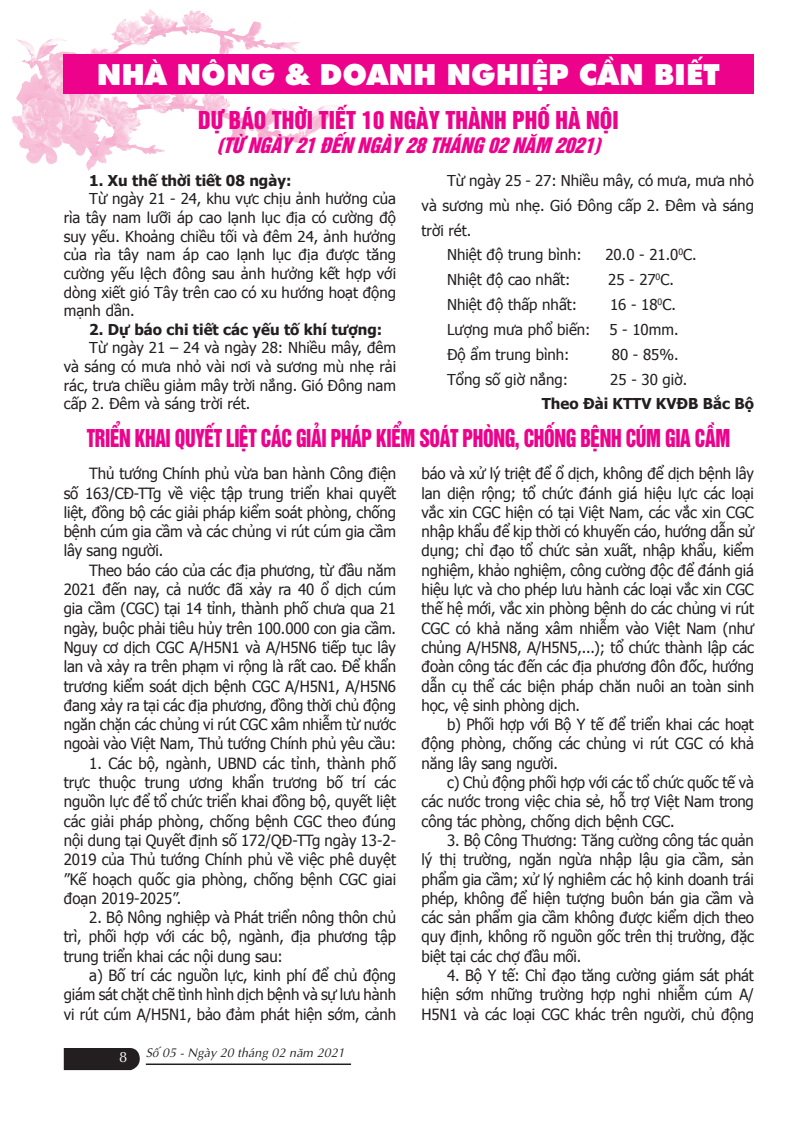
<style>
.page{position:relative;width:808px;height:1127px;background:#fff}
.page>*{position:absolute;margin:0;border:0;box-sizing:border-box;transform-origin:0 0}
.t1{font:29.25px "UTM Futura Extra";color:#fff}
.t2{font:22.5px "UTM Helvet Ins";letter-spacing:-.02em;color:#ed028c;scale:.85 1}
.t3{font:22.5px "UTM Helvet Ins";color:#ed028c}
.t4{font:italic 19.5px "UTM Helvet Ins";color:#ed028c}
.Normal__Web__Normal{font:15.45px/19.4px "Tahoma";letter-spacing:-.01em;color:#231f20;text-align:justify}
.Normal__Web__Normal-2{font:15px/18.6px "Tahoma";color:#231f20;text-align:justify}
.Normal__Web__Normal-3{font:700 15px "Tahoma";color:#231f20}
.t5{font:italic 12.75px "UTM Aptima";color:#231f20}
.s1{font-style:normal;font-size:15px;color:#fff}
</style>
<div class="page">
<div style="left:64px;top:1048px;width:76px;height:22px;background:#231f20"></div>
<hr style="left:146px;top:1063px;width:205px;height:2px;background:#231f20">
<img style="left:12px;top:9px;width:333px;height:162px">
<div style="left:63px;top:54px;width:690px;height:40px;background:#ed028c"></div>
<p class="t1" style="left:97px;top:54px;width:625px">NHÀ NÔNG &amp; DOANH NGHIỆP CẦN BIẾT</p>
<p class="t3" style="left:198px;top:102px;width:422px">DỰ BÁO THỜI TIẾT 10 NGÀY THÀNH PHỐ HÀ NỘI</p>
<p class="t4" style="left:216px;top:129px;width:393px">(TỪ NGÀY21ĐẾNNGÀY28THÁNG02NĂM 2021)</p>
<p class="Normal__Web__Normal-3" style="left:89px;top:170px;width:204px">1. Xu thế thời tiết 08 ngày:</p>
<p class="Normal__Web__Normal-2" style="left:64px;top:189px;width:334px;text-indent:26px">Từ ngày 21 - 24, khu vực chịu ảnh hưởng của rìa tây nam lưỡi áp cao lạnh lục địa có cường độ suy yếu. Khoảng chiều tối và đêm 24, ảnh hưởng của rìa tây nam áp cao lạnh lục địa được tăng cường yếu lệch đông sau ảnh hưởng kết hợp với dòng xiết gió Tây trên cao có xu hướng hoạt động mạnh dần.</p>
<p class="Normal__Web__Normal-3" style="left:89px;top:319px;width:294px">2. Dự báo chi tiết các yếu tố khí tượng:</p>
<p class="Normal__Web__Normal-2" style="left:64px;top:338px;width:334px;text-indent:26px">Từ ngày 21 – 24 và ngày 28: Nhiều mây, đêm và sáng có mưa nhỏ vài nơi và sương mù nhẹ rải rác, trưa chiều giảm mây trời nắng. Gió Đông nam cấp 2. Đêm và sáng trời rét.</p>
<p class="Normal__Web__Normal-2" style="left:422px;top:167px;width:334px;line-height:24.9px;text-indent:26px">Từ ngày 25 - 27: Nhiều mây, có mưa, mưa nhỏ và sương mù nhẹ. Gió Đông cấp 2. Đêm và sáng trời rét.</p>
<p class="Normal__Web__Normal-2" style="left:447px;top:245px;width:136px">Nhiệt độ trung bình:</p>
<p class="Normal__Web__Normal-2" style="left:605px;top:245px;width:93px">20.0 - 21.0<sup>0</sup>C.</p>
<p class="Normal__Web__Normal-2" style="left:447px;top:270px;width:125px">Nhiệt độ cao nhất:</p>
<p class="Normal__Web__Normal-2" style="left:608px;top:270px;width:67px">25 - 27<sup>0</sup>C.</p>
<p class="Normal__Web__Normal-2" style="left:447px;top:294px;width:132px">Nhiệt độ thấp nhất:</p>
<p class="Normal__Web__Normal-2" style="left:610px;top:294px;width:67px">16 - 18<sup>0</sup>C.</p>
<p class="Normal__Web__Normal-2" style="left:447px;top:319px;width:145px">Lượng mưa phổ biến:</p>
<p class="Normal__Web__Normal-2" style="left:609px;top:319px;width:71px">5 - 10mm.</p>
<p class="Normal__Web__Normal-2" style="left:447px;top:344px;width:124px">Độ ẩm trung bình:</p>
<p class="Normal__Web__Normal-2" style="left:612px;top:344px;width:68px">80 - 85%.</p>
<p class="Normal__Web__Normal-2" style="left:447px;top:369px;width:122px">Tổng số giờ nắng:</p>
<p class="Normal__Web__Normal-2" style="left:610px;top:369px;width:79px">25 - 30 giờ.</p>
<p class="Normal__Web__Normal-3" style="left:542px;top:393px;width:214px">Theo Đài KTTV KVĐB Bắc Bộ</p>
<p class="t2" style="left:87px;top:420px;width:759px">TRIỂN KHAI QUYẾT LIỆT CÁC GIẢI PHÁP KIỂM SOÁT PHÒNG, CHỐNG BỆNH CÚM GIA CẦM</p>
<p class="Normal__Web__Normal" style="left:64px;top:463px;width:334px;text-indent:26px">Thủ tướng Chính phủ vừa ban hành Công điện số 163/CĐ-TTg về việc tập trung triển khai quyết liệt, đồng bộ các giải pháp kiểm soát phòng, chống bệnh cúm gia cầm và các chủng vi rút cúm gia cầm lây sang người.</p>
<p class="Normal__Web__Normal" style="left:64px;top:560px;width:334px;text-indent:26px">Theo báo cáo của các địa phương, từ đầu năm 2021 đến nay, cả nước đã xảy ra 40 ổ dịch cúm gia cầm (CGC) tại 14 tỉnh, thành phố chưa qua 21 ngày, buộc phải tiêu hủy trên 100.000 con gia cầm.<br>Nguy cơ dịch CGC A/H5N1 và A/H5N6 tiếp tục lây lan và xảy ra trên phạm vi rộng là rất cao. Để khẩn trương kiểm soát dịch bệnh CGC A/H5N1, A/H5N6 đang xảy ra tại các địa phương, đồng thời chủ động ngăn chặn các chủng vi rút CGC xâm nhiễm từ nước ngoài vào Việt Nam, Thủ tướng Chính phủ yêu cầu:</p>
<p class="Normal__Web__Normal" style="left:64px;top:753px;width:334px;text-indent:26px">1. Các bộ, ngành, UBND các tỉnh, thành phố trực thuộc trung ương khẩn trương bố trí các nguồn lực để tổ chức triển khai đồng bộ, quyết liệt các giải pháp phòng, chống bệnh CGC theo đúng nội dung tại Quyết định số 172/QĐ-TTg ngày 13-2- 2019 của Thủ tướng Chính phủ về việc phê duyệt ”Kế hoạch quốc gia phòng, chống bệnh CGC giai đoạn 2019-2025”.</p>
<p class="Normal__Web__Normal" style="left:64px;top:907px;width:334px;text-indent:26px">2. Bộ Nông nghiệp và Phát triển nông thôn chủ trì, phối hợp với các bộ, ngành, địa phương tập trung triển khai các nội dung sau:</p>
<p class="Normal__Web__Normal" style="left:64px;top:965px;width:334px;text-indent:26px">a) Bố trí các nguồn lực, kinh phí để chủ động giám sát chặt chẽ tình hình dịch bệnh và sự lưu hành vi rút cúm A/H5N1, bảo đảm phát hiện sớm, cảnh</p>
<p class="t5" style="left:119px;top:1043px;width:227px"><span class="s1">8</span> Số 05 - Ngày 20 tháng 02 năm 2021</p>
<p class="Normal__Web__Normal" style="left:422px;top:463px;width:334px">báo và xử lý triệt để ổ dịch, không để dịch bệnh lây lan diện rộng; tổ chức đánh giá hiệu lực các loại vắc xin CGC hiện có tại Việt Nam, các vắc xin CGC nhập khẩu để kịp thời có khuyến cáo, hướng dẫn sử dụng; chỉ đạo tổ chức sản xuất, nhập khẩu, kiểm nghiệm, khảo nghiệm, công cường độc để đánh giá hiệu lực và cho phép lưu hành các loại vắc xin CGC thế hệ mới, vắc xin phòng bệnh do các chủng vi rút CGC có khả năng xâm nhiễm vào Việt Nam (như chủng A/H5N8, A/H5N5,...); tổ chức thành lập các đoàn công tác đến các địa phương đôn đốc, hướng dẫn cụ thể các biện pháp chăn nuôi an toàn sinh học, vệ sinh phòng dịch.</p>
<p class="Normal__Web__Normal" style="left:422px;top:714px;width:334px;text-indent:26px">b) Phối hợp với Bộ Y tế để triển khai các hoạt động phòng, chống các chủng vi rút CGC có khả năng lây sang người.</p>
<p class="Normal__Web__Normal" style="left:422px;top:772px;width:334px;text-indent:26px">c) Chủ động phối hợp với các tổ chức quốc tế và các nước trong việc chia sẻ, hỗ trợ Việt Nam trong công tác phòng, chống dịch bệnh CGC.</p>
<p class="Normal__Web__Normal" style="left:422px;top:830px;width:334px;text-indent:26px">3. Bộ Công Thương: Tăng cường công tác quản lý thị trường, ngăn ngừa nhập lậu gia cầm, sản phẩm gia cầm; xử lý nghiêm các hộ kinh doanh trái phép, không để hiện tượng buôn bán gia cầm và các sản phẩm gia cầm không được kiểm dịch theo quy định, không rõ nguồn gốc trên thị trường, đặc biệt tại các chợ đầu mối.</p>
<p class="Normal__Web__Normal" style="left:422px;top:965px;width:334px;text-indent:26px">4. Bộ Y tế: Chỉ đạo tăng cường giám sát phát hiện sớm những trường hợp nghi nhiễm cúm A/ H5N1 và các loại CGC khác trên người, chủ động</p>
</div>
